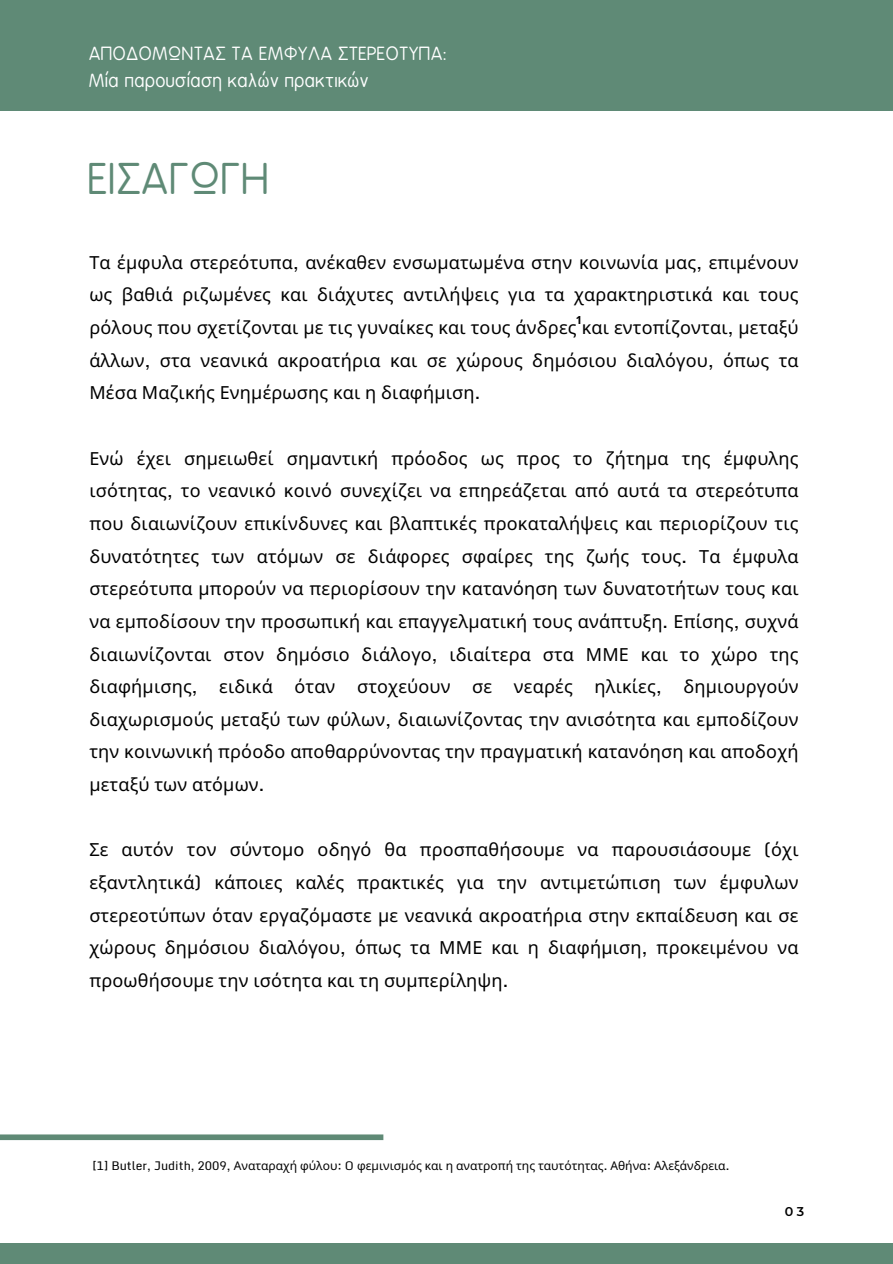
<style>
.page{position:relative;width:893px;height:1264px;background:#fff}
.page>*{position:absolute;margin:0;border:0;box-sizing:border-box;transform-origin:0 0}
.t1{font:42px "B Preplay";color:#5f8a76}
.t2{font:18px/32.7px "Noto Sans";letter-spacing:.01em;color:#000;text-align:justify}
.t3{font:18px "B Preplay";color:#fff}
.t4{font:600 12.75px "Montserrat";color:#000}
.t5{font:12px "Noto Sans";color:#000}
.t6{font:700 11.1px "Noto Sans";color:#000}
.s1{font-family:"Monda"}
</style>
<div class="page">
<div style="left:0;top:1243px;width:892px;height:20px;background:#5f8a76"></div>
<div style="left:0;top:0;width:892px;height:111px;background:#5f8a76"></div>
<div style="left:0;top:1134px;width:383px;height:6px;background:#5f8a76"></div>
<h3 class="t3" style="left:89px;top:44px;width:360px">ΑΠΟΔΟΜΩΝΤΑΣ ΤΑ ΕΜΦΥΛΑ ΣΤΕΡΕΟΤΥΠΑ:</h3>
<p class="t3" style="left:89px;top:71px;width:282px">Μία παρουσίαση καλών πρακτικών</p>
<h1 class="t1" style="left:89px;top:157px;width:184px">ΕΙΣΑΓΩΓΗ</h1>
<h2 class="t2" style="left:89px;top:245px;width:710px">Τα έμφυλα στερεότυπα<span class="s1">,</span> ανέκαθεν ενσωματωμένα στην κοινωνία μας<span class="s1">,</span> επιμένουν ως βαθιά ριζωμένες και διάχυτες αντιλήψεις για τα χαρακτηριστικά και τους ρόλους που σχετίζονται με τις γυναίκες και τους άνδρες και εντοπίζονται<span class="s1">,</span> μεταξύ άλλων<span class="s1">,</span> στα νεανικά ακροατήρια και σε χώρους δημόσιου διαλόγου<span class="s1">,</span> όπως τα Μέσα Μαζικής Ενημέρωσης και η διαφήμιση<span class="s1">.</span></h2>
<h3 class="t6" style="left:575px;top:312px;width:8px">1</h3>
<h3 class="t2" style="left:89px;top:441px;width:710px">Ενώ έχει σημειωθεί σημαντική πρόοδος ως προς το ζήτημα της έμφυλης ισότητας<span class="s1">,</span> το νεανικό κοινό συνεχίζει να επηρεάζεται από αυτά τα στερεότυπα που διαιωνίζουν επικίνδυνες και βλαπτικές προκαταλήψεις και περιορίζουν τις δυνατότητες των ατόμων σε διάφορες σφαίρες της ζωής τους<span class="s1">.</span> Τα έμφυλα στερεότυπα μπορούν να περιορίσουν την κατανόηση των δυνατοτήτων τους και</h3>
<h1 class="t2" style="left:89px;top:604px;width:710px">να εμποδίσουν την προσωπική και επαγγελματική τους ανάπτυξη<span class="s1">.</span> Επίσης<span class="s1">,</span> συχνά διαιωνίζονται στον δημόσιο διάλογο<span class="s1">,</span> ιδιαίτερα στα ΜΜΕ και το χώρο της διαφήμισης<span class="s1">,</span> ειδικά όταν στοχεύουν σε νεαρές ηλικίες<span class="s1">,</span> δημιουργούν διαχωρισμούς μεταξύ των φύλων<span class="s1">,</span> διαιωνίζοντας την ανισότητα και εμποδίζουν την κοινωνική πρόοδο αποθαρρύνοντας την πραγματική κατανόηση και αποδοχή μεταξύ των ατόμων<span class="s1">.</span></h1>
<h1 class="t2" style="left:89px;top:833px;width:710px">Σε αυτόν τον σύντομο οδηγό θα προσπαθήσουμε να παρουσιάσουμε <span class="s1">(</span>όχι εξαντλητικά<span class="s1">)</span> κάποιες καλές πρακτικές για την αντιμετώπιση των έμφυλων στερεοτύπων όταν εργαζόμαστε με νεανικά ακροατήρια στην εκπαίδευση και σε χώρους δημόσιου διαλόγου<span class="s1">,</span> όπως τα ΜΜΕ και η διαφήμιση<span class="s1">,</span> προκειμένου να προωθήσουμε την ισότητα και τη συμπερίληψη<span class="s1">.</span></h1>
<p class="t5" style="left:92px;top:1157px;width:638px"><span class="s1">[1] Butler, Judith, 2009,</span> Αναταραχή φύλου<span class="s1">: O</span> φεμινισμός και η ανατροπή της ταυτότητας<span class="s1">.</span> Αθήνα<span class="s1">:</span> Αλεξάνδρεια<span class="s1">.</span></p>
<h3 class="t4" style="left:785px;top:1203px;width:21px">03</h3>
</div>
